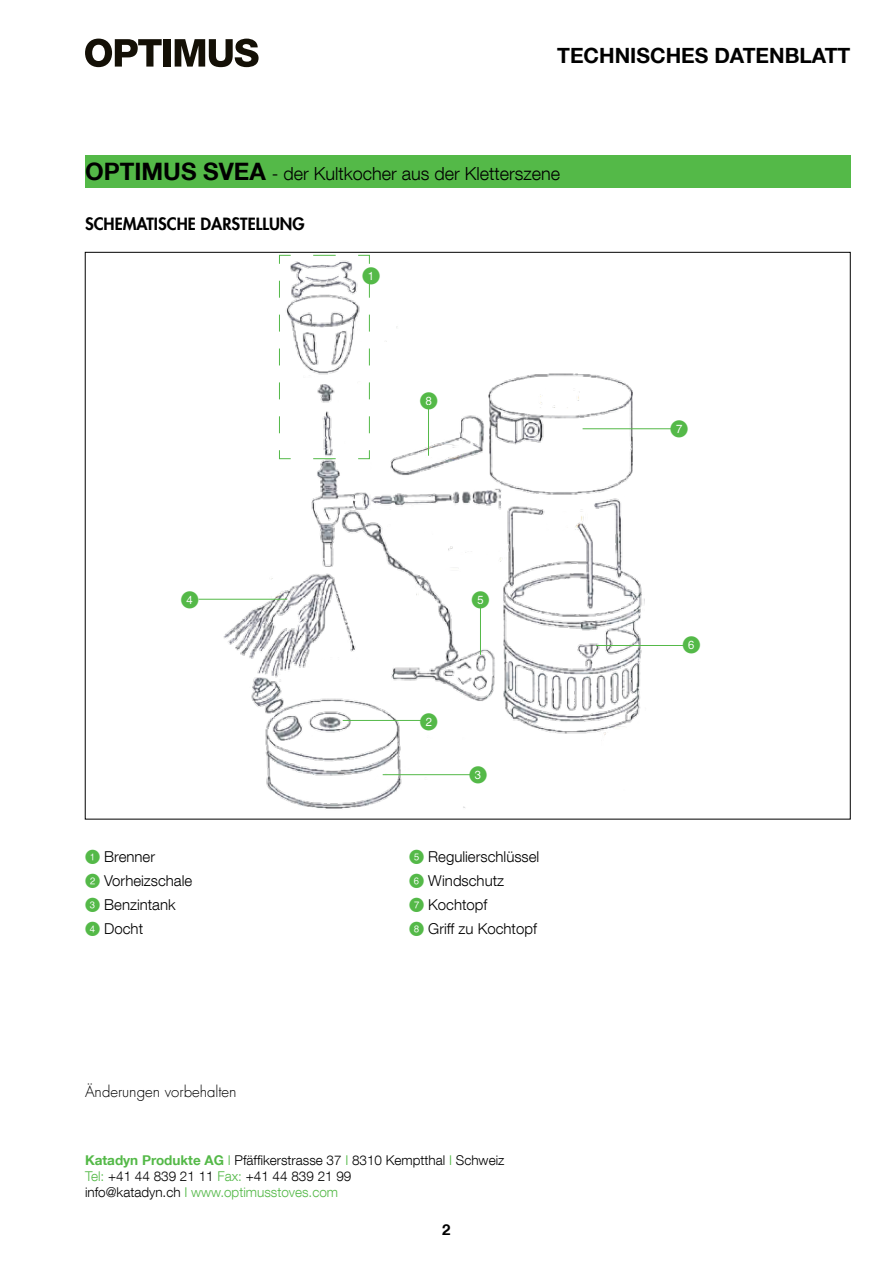
<style>
.page{position:relative;width:893px;height:1263px;background:#fff}
.page>*{position:absolute;margin:0;border:0;box-sizing:border-box;transform-origin:0 0}
.t1{font:700 21px "Helvetica Neue LT Com";color:#000}
.t2{font:300 18px "Helvetica Neue LT Com";color:#000}
.t3{font:18px "Numerics P03";color:#54b948}
.t4{font:800 16.5px "Futura";color:#000}
.t5{font:300 15px "Helvetica Neue LT Com";color:#000}
.t6{font:300 15px "Futura Com";color:#000}
.t7{font:700 15px "Helvetica Neue LT Com";color:#000}
.t8{font:300 13.5px/16.2px "Helvetica Neue LT Com";color:#000}
.s1{font-weight:700;font-size:24px}
.s2{font-family:"Numerics P03";font-weight:400;color:#54b948}
.s3{font-weight:700;color:#54b948}
.s4{color:#54b948}
</style>
<div class="page">
<svg style="left:85px;top:39px;width:77px;height:28px"></svg>
<div style="left:164px;top:39px;width:7px;height:28px;background:#141006"></div>
<svg style="left:175px;top:39px;width:84px;height:28px"></svg>
<div style="left:85px;top:155px;width:765px;height:33px;background:#54b948"></div>
<img style="left:221px;top:254px;width:451px;height:555px">
<svg style="left:279px;top:255px;width:91px;height:204px"></svg>
<hr style="left:343px;top:720px;width:80px;height:1px;background:#54b948">
<hr style="left:383px;top:774px;width:88px;height:1px;background:#54b948">
<hr style="left:199px;top:599px;width:88px;height:1px;background:#54b948">
<hr style="left:480px;top:604px;width:1px;height:51px;background:#54b948">
<hr style="left:428px;top:405px;width:1px;height:51px;background:#54b948">
<hr style="left:583px;top:428px;width:88px;height:1px;background:#54b948">
<hr style="left:596px;top:645px;width:89px;height:1px;background:#54b948">
<h1 class="t1" style="left:557px;top:42px;width:295px">TECHNISCHES DATENBLATT</h1>
<h2 class="t2" style="left:85px;top:163px;width:477px"><span class="s1">OPTIMUS SVEA</span> - der Kultkocher aus der Kletterszene</h2>
<p class="t4" style="left:85px;top:213px;width:221px">SCHEMATISCHE DARSTELLUNG</p>
<h2 class="t3" style="left:362px;top:267px;width:19px">Q</h2>
<h2 class="t3" style="left:420px;top:392px;width:19px">I</h2>
<h2 class="t3" style="left:181px;top:591px;width:20px">R</h2>
<h2 class="t3" style="left:471px;top:591px;width:19px">T</h2>
<h2 class="t3" style="left:420px;top:713px;width:19px">W</h2>
<h2 class="t3" style="left:469px;top:766px;width:19px">E</h2>
<p class="t5" style="left:85px;top:847px;width:72px"><span class="s2">Q</span> Brenner</p>
<p class="t5" style="left:409px;top:847px;width:132px"><span class="s2">T</span> Regulierschlüssel</p>
<p class="t5" style="left:85px;top:871px;width:109px"><span class="s2">W</span> Vorheizschale</p>
<p class="t5" style="left:409px;top:871px;width:97px"><span class="s2">Y</span> Windschutz</p>
<p class="t5" style="left:85px;top:895px;width:92px"><span class="s2">E</span> Benzintank</p>
<p class="t5" style="left:409px;top:895px;width:80px"><span class="s2">U</span> Kochtopf</p>
<p class="t5" style="left:85px;top:919px;width:60px"><span class="s2">R</span> Docht</p>
<p class="t5" style="left:409px;top:919px;width:129px"><span class="s2">I</span> Griff zu Kochtopf</p>
<p class="t6" style="left:85px;top:1081px;width:153px">Änderungen vorbehalten</p>
<p class="t8" style="left:85px;top:1152px;width:421px"><span class="s3">Katadyn Produkte AG</span> <span class="s4">I</span> Pfäffikerstrasse 37 <span class="s4">I</span> 8310 Kemptthal <span class="s4">I</span> Schweiz<br><span class="s4">Tel:</span> +41 44 839 21 11 <span class="s4">Fax:</span> +41 44 839 21 99<br>info@katadyn.ch <span class="s4">I www.optimusstoves.com</span></p>
<p class="t7" style="left:442px;top:1220px;width:10px">2</p>
<h2 class="t3" style="left:670px;top:420px;width:19px">U</h2>
<h2 class="t3" style="left:682px;top:637px;width:19px">Y</h2>
</div>
